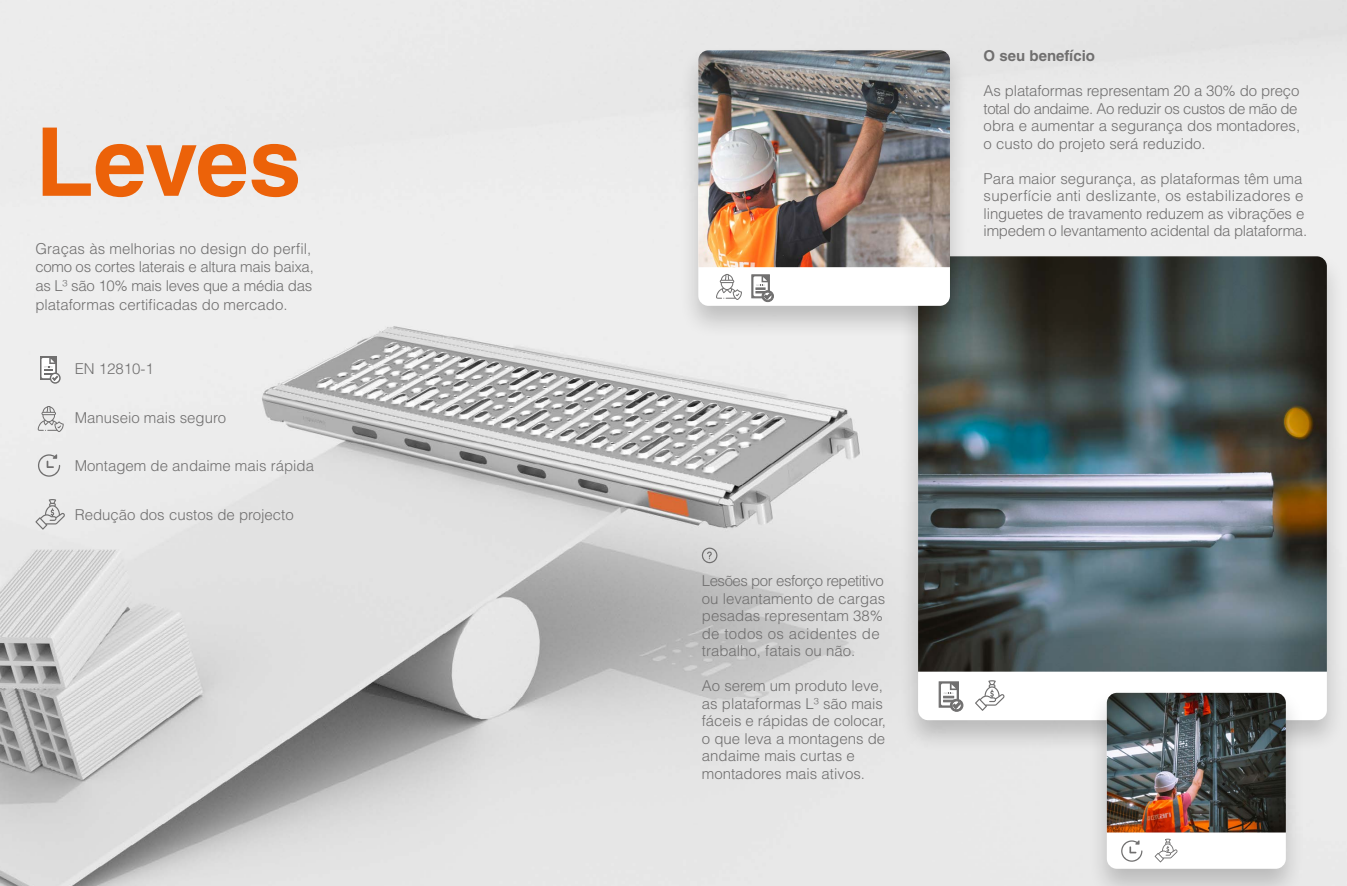
<style>
.page{position:relative;width:1347px;height:886px;background:#fff}
.page>*{position:absolute;margin:0;border:0;box-sizing:border-box;transform-origin:0 0}
.t1{font:700 95px "Helvetica LT Std";letter-spacing:-.005em;color:#ec6209}
.t2{font:300 15px/17.5px "Helvetica LT Std";color:#706f6f}
.t3{font:700 15px "Helvetica LT Std";color:#706f6f}
</style>
<div class="page">
<img style="left:0;top:0;width:1346px;height:886px">
<div style="left:898px;top:251px;width:448px;height:503px;background:#000;opacity:.2"></div>
<div style="left:918px;top:256px;width:408px;height:464px;background:#fff;border-radius:10px"></div>
<img style="left:918px;top:256px;width:408px;height:416px">
<div style="left:1086px;top:687px;width:219px;height:199px;background:#000;opacity:.2"></div>
<div style="left:1106px;top:693px;width:179px;height:176px;background:#fff;border-radius:10px"></div>
<img style="left:1106px;top:693px;width:179px;height:139px">
<div style="left:678px;top:45px;width:292px;height:295px;background:#000;opacity:.2"></div>
<div style="left:698px;top:50px;width:252px;height:256px;background:#fff;border-radius:10px"></div>
<img style="left:698px;top:50px;width:252px;height:217px">
<svg style="left:716px;top:274px;width:26px;height:26px"></svg>
<svg style="left:975px;top:680px;width:29px;height:31px"></svg>
<div style="left:939px;top:682px;width:19px;height:25px;background:#706f6f"></div>
<svg style="left:941px;top:683px;width:22px;height:28px"></svg>
<svg style="left:1121px;top:840px;width:21px;height:22px"></svg>
<svg style="left:1154px;top:839px;width:23px;height:23px"></svg>
<svg style="left:751px;top:275px;width:18px;height:23px"></svg>
<svg style="left:753px;top:276px;width:20px;height:26px"></svg>
<svg style="left:38px;top:406px;width:26px;height:26px"></svg>
<svg style="left:38px;top:454px;width:22px;height:23px"></svg>
<svg style="left:35px;top:499px;width:30px;height:31px"></svg>
<svg style="left:40px;top:356px;width:17px;height:24px"></svg>
<svg style="left:42px;top:358px;width:19px;height:26px"></svg>
<svg style="left:701px;top:548px;width:16px;height:15px"></svg>
<h1 class="t1" style="left:35px;top:125px;width:267px">Leves</h1>
<p class="t2" style="left:35px;top:239px;width:280px;line-height:18.8px">Graças às melhorias no design do perfil, como os cortes laterais e altura mais baixa, as L³ são 10% mais leves que a média das plataformas certificadas do mercado.</p>
<p class="t2" style="left:75px;top:360px;width:81px">EN 12810-1</p>
<p class="t2" style="left:75px;top:409px;width:153px">Manuseio mais seguro</p>
<p class="t2" style="left:75px;top:457px;width:241px">Montagem de andaime mais rápida</p>
<p class="t2" style="left:75px;top:506px;width:221px">Redução dos custos de projecto</p>
<p class="t3" style="left:983px;top:50px;width:113px">O seu benefício</p>
<p class="t2" style="left:983px;top:82px;width:318px">As plataformas representam 20 a 30% do preço total do andaime. Ao reduzir os custos de mão de obra e aumentar a segurança dos montadores, o custo do projeto será reduzido.</p>
<p class="t2" style="left:983px;top:170px;width:325px">Para maior segurança, as plataformas têm uma superfície anti deslizante, os estabilizadores e linguetes de travamento reduzem as vibrações e impedem o levantamento acidental da plataforma.</p>
<p class="t2" style="left:702px;top:572px;width:185px">Lesões por esforço repetitivo ou levantamento de cargas pesadas representam 38% de todos os acidentes de trabalho, fatais ou não.</p>
<p class="t2" style="left:702px;top:677px;width:186px">Ao serem um produto leve, as plataformas L³ são mais fáceis e rápidas de colocar, o que leva a montagens de andaime mais curtas e montadores mais ativos.</p>
</div>
